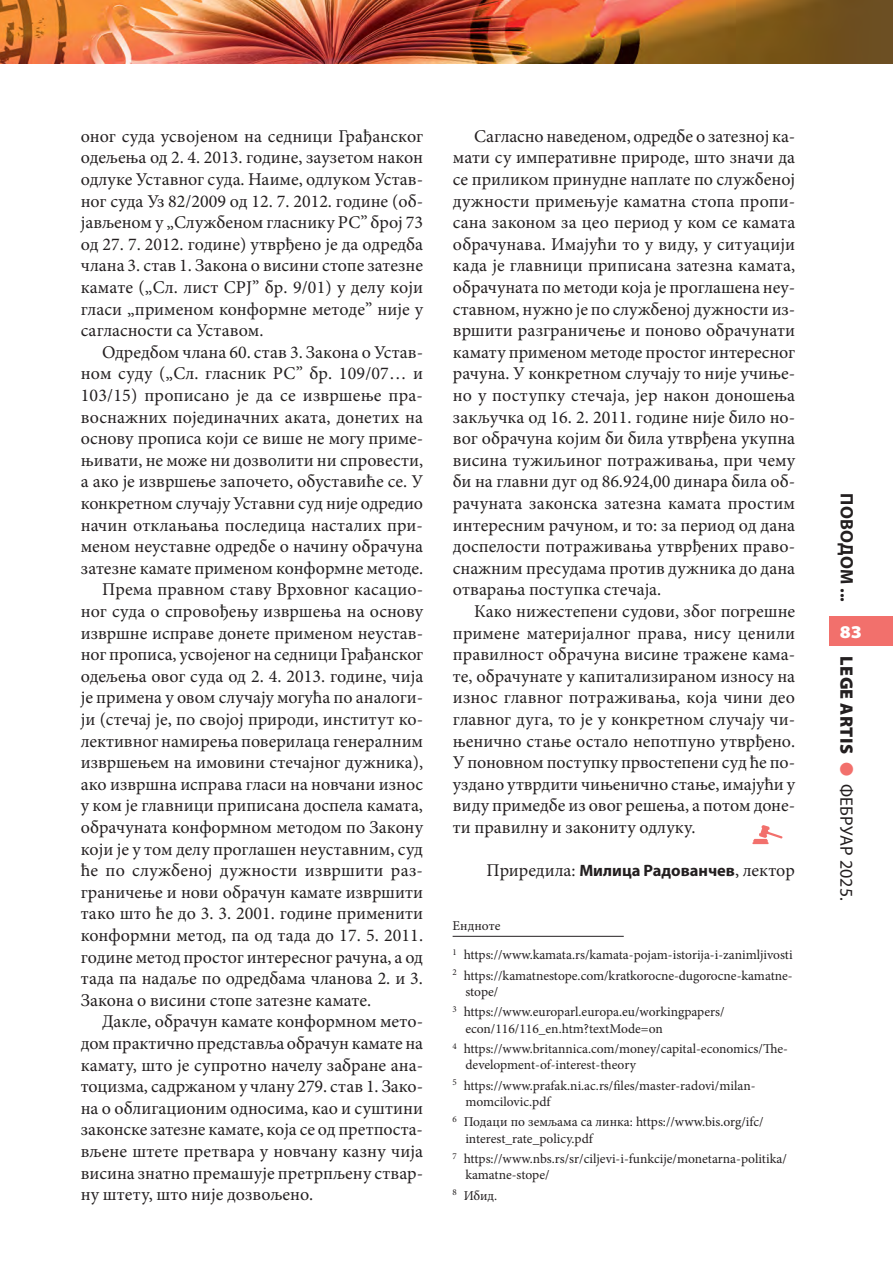
<style>
.page{position:relative;width:893px;height:1263px;background:#fff}
.page>*{position:absolute;margin:0;border:0;box-sizing:border-box;transform-origin:0 0}
.t1{font:18px/21.6px "Minion Pro";color:#231f20;text-align:justify}
.t2{font:18px "Myriad Pro";letter-spacing:.01em;color:#231f20}
.t3{font:700 18px "Myriad Pro";letter-spacing:.015em;color:#231f20}
.t4{font:900 semi-expanded 18px "Myriad Pro";color:#fff}
.t5{font:13.5px/16.2px "Minion Pro";color:#231f20}
.s1{font-family:"Myriad Pro";font-weight:700;font-size:16.5px}
.s2{font-weight:900}
.s3{color:#f2706c}
</style>
<div class="page">
<img style="left:0;top:0;width:893px;height:64px">
<div style="left:829px;top:617px;width:64px;height:29px;background:#f2706c"></div>
<svg style="left:752px;top:825px;width:31px;height:19px"></svg>
<hr style="left:453px;top:936px;width:171px;height:1px;background:#231f20">
<p class="t1" style="left:81px;top:125px;width:344px">оног суда усвојеном на седници Грађанског одељења од 2. 4. 2013. године, заузетом након одлуке Уставног суда. Наиме, одлуком Устав&shy;ног суда Уз 82/2009 од 12. 7. 2012. године (об&shy;јављеном у „Службеном гласнику РС” број 73 од 27. 7. 2012. године) утврђено је да одредба члана 3. став 1. Закона о висини стопе затезне камате („Сл. лист СРЈ” бр. 9/01) у делу који гласи „применом конформне методе” није у сагласности са Уставом.</p>
<p class="t1" style="left:102px;top:341px;width:323px">Одредбом члана 60. став 3. Закона о Устав-</p>
<p class="t1" style="left:81px;top:363px;width:344px">ном суду („Сл. гласник РС” бр. 109/07… и</p>
<p class="t1" style="left:81px;top:384px;width:344px">103/15) прописано је да се извршење пра-</p>
<p class="t1" style="left:81px;top:406px;width:344px">воснажних појединачних аката, донетих на</p>
<p class="t1" style="left:81px;top:428px;width:344px">основу прописа који се више не могу приме-</p>
<p class="t1" style="left:81px;top:449px;width:344px">њивати, не може ни дозволити ни спровести,</p>
<p class="t1" style="left:81px;top:471px;width:344px">а ако је извршење започето, обуставиће се. У</p>
<p class="t1" style="left:81px;top:492px;width:344px">конкретном случају Уставни суд није одредио</p>
<p class="t1" style="left:81px;top:514px;width:344px">начин отклањања последица насталих при-</p>
<p class="t1" style="left:81px;top:536px;width:344px">меном неуставне одредбе о начину обрачуна</p>
<p class="t1" style="left:81px;top:557px;width:344px">затезне камате применом конформне методе.</p>
<p class="t1" style="left:102px;top:579px;width:323px">Према правном ставу Врховног касацио-</p>
<p class="t1" style="left:81px;top:600px;width:344px">ног суда о спровођењу извршења на основу</p>
<p class="t1" style="left:81px;top:622px;width:344px">извршне исправе донете применом неустав-</p>
<p class="t1" style="left:81px;top:644px;width:344px">ног прописа, усвојеног на седници Грађанског</p>
<p class="t1" style="left:81px;top:665px;width:344px">одељења овог суда од 2. 4. 2013. године, чија</p>
<p class="t1" style="left:81px;top:687px;width:344px">је примена у овом случају могућа по аналоги-</p>
<p class="t1" style="left:81px;top:708px;width:344px">ји (стечај је, по својој природи, институт ко-</p>
<p class="t1" style="left:81px;top:730px;width:344px">лективног намирења поверилаца генералним</p>
<p class="t1" style="left:81px;top:752px;width:344px">извршењем на имовини стечајног дужника),</p>
<p class="t1" style="left:81px;top:773px;width:344px">ако извршна исправа гласи на новчани износ</p>
<p class="t1" style="left:81px;top:795px;width:344px">у ком је главници приписана доспела камата,</p>
<p class="t1" style="left:81px;top:816px;width:344px">обрачуната конформном методом по Закону</p>
<p class="t1" style="left:81px;top:838px;width:344px">који је у том делу проглашен неуставним, суд</p>
<p class="t1" style="left:81px;top:860px;width:344px">ће по службеној дужности извршити раз-</p>
<p class="t1" style="left:81px;top:881px;width:344px">граничење и нови обрачун камате извршити</p>
<p class="t1" style="left:81px;top:903px;width:344px">тако што ће до 3. 3. 2001. године применити</p>
<p class="t1" style="left:81px;top:924px;width:344px">конформни метод, па од тада до 17. 5. 2011.</p>
<p class="t1" style="left:81px;top:946px;width:344px">године метод простог интересног рачуна, а од</p>
<p class="t1" style="left:81px;top:968px;width:344px">тада па надаље по одредбама чланова 2. и 3.</p>
<p class="t1" style="left:81px;top:989px;width:292px">Закона о висини стопе затезне камате.</p>
<p class="t1" style="left:102px;top:1011px;width:323px">Дакле, обрачун камате конформном мето-</p>
<p class="t1" style="left:81px;top:1032px;width:344px">дом практично представља обрачун камате на</p>
<p class="t1" style="left:81px;top:1054px;width:344px">камату, што је супротно начелу забране ана-</p>
<p class="t1" style="left:81px;top:1076px;width:344px">тоцизма, садржаном у члану 279. став 1. Зако-</p>
<p class="t1" style="left:81px;top:1097px;width:344px">на о облигационим односима, као и суштини</p>
<p class="t1" style="left:81px;top:1119px;width:344px">законске затезне камате, која се од претпоста-</p>
<p class="t1" style="left:81px;top:1140px;width:344px">вљене штете претвара у новчану казну чија</p>
<p class="t1" style="left:81px;top:1162px;width:344px">висина знатно премашује претрпљену ствар-</p>
<p class="t1" style="left:81px;top:1184px;width:234px">ну штету, што није дозвољено.</p>
<p class="t1" style="left:453px;top:125px;width:344px;text-indent:21px">Сагласно наведеном, одредбе о затезној ка&shy;мати су императивне природе, што значи да се приликом принудне наплате по службеној дужности примењује каматна стопа пропи&shy;сана законом за цео период у ком се камата обрачунава. Имајући то у виду, у ситуацији када је главници приписана затезна камата, обрачуната по методи која је проглашена неу&shy;ставном, нужно је по службеној дужности из&shy;вршити разграничење и поново обрачунати камату применом методе простог интересног рачуна. У конкретном случају то није учиње&shy;но у поступку стечаја, јер након доношења закључка од 16. 2. 2011. године није било но&shy;вог обрачуна којим би била утврђена укупна висина тужиљиног потраживања, при чему би на главни дуг од 86.924,00 динара била об&shy;рачуната законска затезна камата простим интересним рачуном, и то: за период од дана доспелости потраживања утврђених право&shy;снажним пресудама против дужника до дана отварања поступка стечаја.</p>
<p class="t1" style="left:453px;top:600px;width:344px;text-indent:21px">Како нижестепени судови, због погрешне примене материјалног права, нису ценили правилност обрачуна висине тражене кама&shy;те, обрачунате у капитализираном износу на износ главног потраживања, која чини део главног дуга, то је у конкретном случају чи&shy;њенично стање остало непотпуно утврђено.<br>У поновном поступку првостепени суд ће по&shy;уздано утврдити чињенично стање, имајући у виду примедбе из овог решења, а потом доне&shy;ти правилну и закониту одлуку.</p>
<p class="t1" style="left:486px;top:859px;width:310px">Приредила: <span class="s1">Милица Радованчев</span>, лектор</p>
<p class="t5" style="left:453px;top:911px;width:342px;line-height:29.2px">Ендноте<br><sup>1</sup> https://www.kamata.rs/kamata-pojam-istorija-i-zanimljivosti</p>
<p class="t5" style="left:465px;top:967px;width:329px;text-indent:-13px"><sup>2</sup> https://kamatnestope.com/kratkorocne-dugorocne-kamatne&shy;stope/</p>
<p class="t5" style="left:465px;top:1004px;width:261px;text-indent:-13px"><sup>3</sup> https://www.europarl.europa.eu/workingpapers/ econ/116/116_en.htm?textMode=on</p>
<p class="t5" style="left:465px;top:1041px;width:324px;text-indent:-13px"><sup>4</sup> https://www.britannica.com/money/capital-economics/The&shy;development-of-interest-theory</p>
<p class="t5" style="left:465px;top:1077px;width:292px;text-indent:-13px"><sup>5</sup> https://www.prafak.ni.ac.rs/files/master-radovi/milan&shy;momcilovic.pdf</p>
<p class="t5" style="left:465px;top:1114px;width:300px;text-indent:-13px"><sup>6</sup> Подаци по земљама са линка: https://www.bis.org/ifc/ interest_rate_policy.pdf</p>
<p class="t5" style="left:465px;top:1151px;width:323px;text-indent:-13px"><sup>7</sup> https://www.nbs.rs/sr/ciljevi-i-funkcije/monetarna-politika/ kamatne-stope/</p>
<p class="t5" style="left:453px;top:1187px;width:46px"><sup>8</sup> Ибид.</p>
<p class="t3" style="left:858px;top:493px;width:110px;rotate:90deg">ПОВОДОМ ...</p>
<p class="t4" style="left:840px;top:622px;width:24px">83</p>
<p class="t2" style="left:858px;top:656px;width:246px;rotate:90deg"><span class="s2">LEGE ARTIS</span> <span class="s3">●</span> ФЕБРУАР 2025.</p>
</div>
